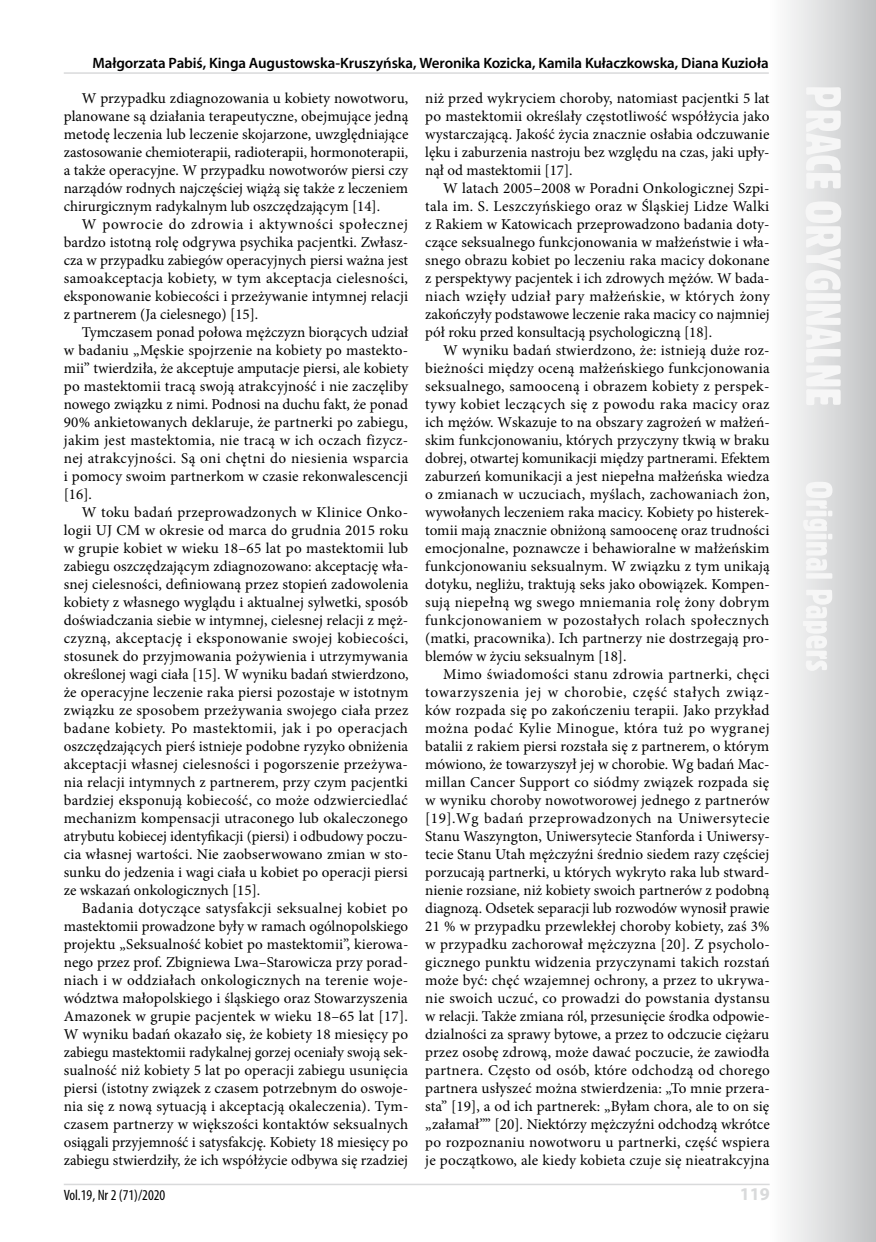
<style>
.page{position:relative;width:876px;height:1242px;background:#fff}
.page>*{position:absolute;margin:0;border:0;box-sizing:border-box;transform-origin:0 0}
.t1{font:700 18px "Myriad Pro";color:#d9dadb}
.t2{font:15px/18px "Minion Pro";color:#000;text-align:justify}
.t3{font:600 15px "Myriad Pro";letter-spacing:-.01em;color:#000}
.t4{font:condensed 15px "Myriad Pro";color:#000}
</style>
<div class="page">
<svg style="left:787px;top:0;width:89px;height:1242px"></svg>
<svg style="left:803px;top:87px;width:38px;height:584px"></svg>
<hr style="left:64px;top:1183px;width:706px;height:2px;background:#d9dadb">
<hr style="left:64px;top:72px;width:705px;height:2px;background:#d9dadb">
<p class="t3" style="left:92px;top:53px;width:678px">Małgorzata Pabiś, Kinga Augustowska-Kruszyńska, Weronika Kozicka, Kamila Kułaczkowska, Diana Kuzioła</p>
<p class="t2" style="left:64px;top:89px;width:346px;text-indent:18px">W przypadku zdiagnozowania u kobiety nowotworu, planowane są działania terapeutyczne, obejmujące jedną metodę leczenia lub leczenie skojarzone, uwzględniające zastosowanie chemioterapii, radioterapii, hormonoterapii, a także operacyjne. W przypadku nowotworów piersi czy narządów rodnych najczęściej wiążą się także z leczeniem chirurgicznym radykalnym lub oszczędzającym [14].</p>
<p class="t2" style="left:64px;top:215px;width:346px;text-indent:18px">W powrocie do zdrowia i aktywności społecznej bardzo istotną rolę odgrywa psychika pacjentki. Zwłasz&shy;cza w przypadku zabiegów operacyjnych piersi ważna jest samoakceptacja kobiety, w tym akceptacja cielesności, eksponowanie kobiecości i przeżywanie intymnej relacji z partnerem (Ja cielesnego) [15].</p>
<p class="t2" style="left:64px;top:323px;width:346px;text-indent:18px">Tymczasem ponad połowa mężczyzn biorących udział w badaniu „Męskie spojrzenie na kobiety po mastekto&shy;mii” twierdziła, że akceptuje amputacje piersi, ale kobiety po mastektomii tracą swoją atrakcyjność i nie zaczęliby nowego związku z nimi. Podnosi na duchu fakt, że ponad 90% ankietowanych deklaruje, że partnerki po zabiegu, jakim jest mastektomia, nie tracą w ich oczach fizycz&shy;nej atrakcyjności. Są oni chętni do niesienia wsparcia i pomocy swoim partnerkom w czasie rekonwalescencji [16].</p>
<p class="t2" style="left:64px;top:503px;width:346px;text-indent:18px">W toku badań przeprowadzonych w Klinice Onko&shy;logii UJ CM w okresie od marca do grudnia 2015 roku w grupie kobiet w wieku 18–65 lat po mastektomii lub zabiegu oszczędzającym zdiagnozowano: akceptację wła&shy;snej cielesności, definiowaną przez stopień zadowolenia kobiety z własnego wyglądu i aktualnej sylwetki, sposób doświadczania siebie w intymnej, cielesnej relacji z męż&shy;czyzną, akceptację i eksponowanie swojej kobiecości, stosunek do przyjmowania pożywienia i utrzymywania określonej wagi ciała [15]. W wyniku badań stwierdzono, że operacyjne leczenie raka piersi pozostaje w istotnym związku ze sposobem przeżywania swojego ciała przez badane kobiety. Po mastektomii, jak i po operacjach oszczędzających pierś istnieje podobne ryzyko obniżenia akceptacji własnej cielesności i pogorszenie przeżywa&shy;nia relacji intymnych z partnerem, przy czym pacjentki bardziej eksponują kobiecość, co może odzwierciedlać mechanizm kompensacji utraconego lub okaleczonego atrybutu kobiecej identyfikacji (piersi) i odbudowy poczu&shy;cia własnej wartości. Nie zaobserwowano zmian w sto&shy;sunku do jedzenia i wagi ciała u kobiet po operacji piersi ze wskazań onkologicznych [15].</p>
<p class="t2" style="left:64px;top:899px;width:346px;text-indent:18px">Badania dotyczące satysfakcji seksualnej kobiet po mastektomii prowadzone były w ramach ogólnopolskiego projektu „Seksualność kobiet po mastektomii”, kierowa&shy;nego przez prof. Zbigniewa Lwa–Starowicza przy porad&shy;niach i w oddziałach onkologicznych na terenie woje&shy;wództwa małopolskiego i śląskiego oraz Stowarzyszenia Amazonek w grupie pacjentek w wieku 18–65 lat [17].<br>W wyniku badań okazało się, że kobiety 18 miesięcy po zabiegu mastektomii radykalnej gorzej oceniały swoją sek&shy;sualność niż kobiety 5 lat po operacji zabiegu usunięcia piersi (istotny związek z czasem potrzebnym do oswoje&shy;nia się z nową sytuacją i akceptacją okaleczenia). Tym&shy;czasem partnerzy w większości kontaktów seksualnych osiągali przyjemność i satysfakcję. Kobiety 18 miesięcy po zabiegu stwierdziły, że ich współżycie odbywa się rzadziej</p>
<p class="t2" style="left:425px;top:89px;width:346px">niż przed wykryciem choroby, natomiast pacjentki 5 lat po mastektomii określały częstotliwość współżycia jako wystarczającą. Jakość życia znacznie osłabia odczuwanie lęku i zaburzenia nastroju bez względu na czas, jaki upły&shy;nął od mastektomii [17].</p>
<p class="t2" style="left:425px;top:179px;width:346px;text-indent:18px">W latach 2005–2008 w Poradni Onkologicznej Szpi&shy;tala im. S. Leszczyńskiego oraz w Śląskiej Lidze Walki z Rakiem w Katowicach przeprowadzono badania doty&shy;czące seksualnego funkcjonowania w małżeństwie i wła&shy;snego obrazu kobiet po leczeniu raka macicy dokonane z perspektywy pacjentek i ich zdrowych mężów. W bada&shy;niach wzięły udział pary małżeńskie, w których żony zakończyły podstawowe leczenie raka macicy co najmniej pół roku przed konsultacją psychologiczną [18].</p>
<p class="t2" style="left:425px;top:341px;width:346px;text-indent:18px">W wyniku badań stwierdzono, że: istnieją duże roz&shy;bieżności między oceną małżeńskiego funkcjonowania seksualnego, samooceną i obrazem kobiety z perspek&shy;tywy kobiet leczących się z powodu raka macicy oraz ich mężów. Wskazuje to na obszary zagrożeń w małżeń&shy;skim funkcjonowaniu, których przyczyny tkwią w braku dobrej, otwartej komunikacji między partnerami. Efektem zaburzeń komunikacji a jest niepełna małżeńska wiedza o zmianach w uczuciach, myślach, zachowaniach żon, wywołanych leczeniem raka macicy. Kobiety po histerek&shy;tomii mają znacznie obniżoną samoocenę oraz trudności emocjonalne, poznawcze i behawioralne w małżeńskim funkcjonowaniu seksualnym. W związku z tym unikają dotyku, negliżu, traktują seks jako obowiązek. Kompen&shy;sują niepełną wg swego mniemania rolę żony dobrym funkcjonowaniem w pozostałych rolach społecznych (matki, pracownika). Ich partnerzy nie dostrzegają pro&shy;blemów w życiu seksualnym [18].</p>
<p class="t2" style="left:425px;top:665px;width:346px;text-indent:18px">Mimo świadomości stanu zdrowia partnerki, chęci towarzyszenia jej w chorobie, część stałych związ&shy;ków rozpada się po zakończeniu terapii. Jako przykład można podać Kylie Minogue, która tuż po wygranej batalii z rakiem piersi rozstała się z partnerem, o którym mówiono, że towarzyszył jej w chorobie. Wg badań Mac&shy;millan Cancer Support co siódmy związek rozpada się w wyniku choroby nowotworowej jednego z partnerów [19].Wg badań przeprowadzonych na Uniwersytecie Stanu Waszyngton, Uniwersytecie Stanforda i Uniwersy&shy;tecie Stanu Utah mężczyźni średnio siedem razy częściej porzucają partnerki, u których wykryto raka lub stward&shy;nienie rozsiane, niż kobiety swoich partnerów z podobną diagnozą. Odsetek separacji lub rozwodów wynosił prawie 21 % w przypadku przewlekłej choroby kobiety, zaś 3% w przypadku zachorował mężczyzna [20]. Z psycholo&shy;gicznego punktu widzenia przyczynami takich rozstań może być: chęć wzajemnej ochrony, a przez to ukrywa&shy;nie swoich uczuć, co prowadzi do powstania dystansu w relacji. Także zmiana ról, przesunięcie środka odpowie&shy;dzialności za sprawy bytowe, a przez to odczucie ciężaru przez osobę zdrową, może dawać poczucie, że zawiodła partnera. Często od osób, które odchodzą od chorego partnera usłyszeć można stwierdzenia: „To mnie przera&shy;sta” [19], a od ich partnerek: „Byłam chora, ale to on się „załamał”” [20]. Niektórzy mężczyźni odchodzą wkrótce po rozpoznaniu nowotworu u partnerki, część wspiera je początkowo, ale kiedy kobieta czuje się nieatrakcyjna</p>
<p class="t4" style="left:64px;top:1186px;width:103px">Vol.19, Nr 2 (71)/2020</p>
<p class="t1" style="left:740px;top:1182px;width:31px">119</p>
</div>
